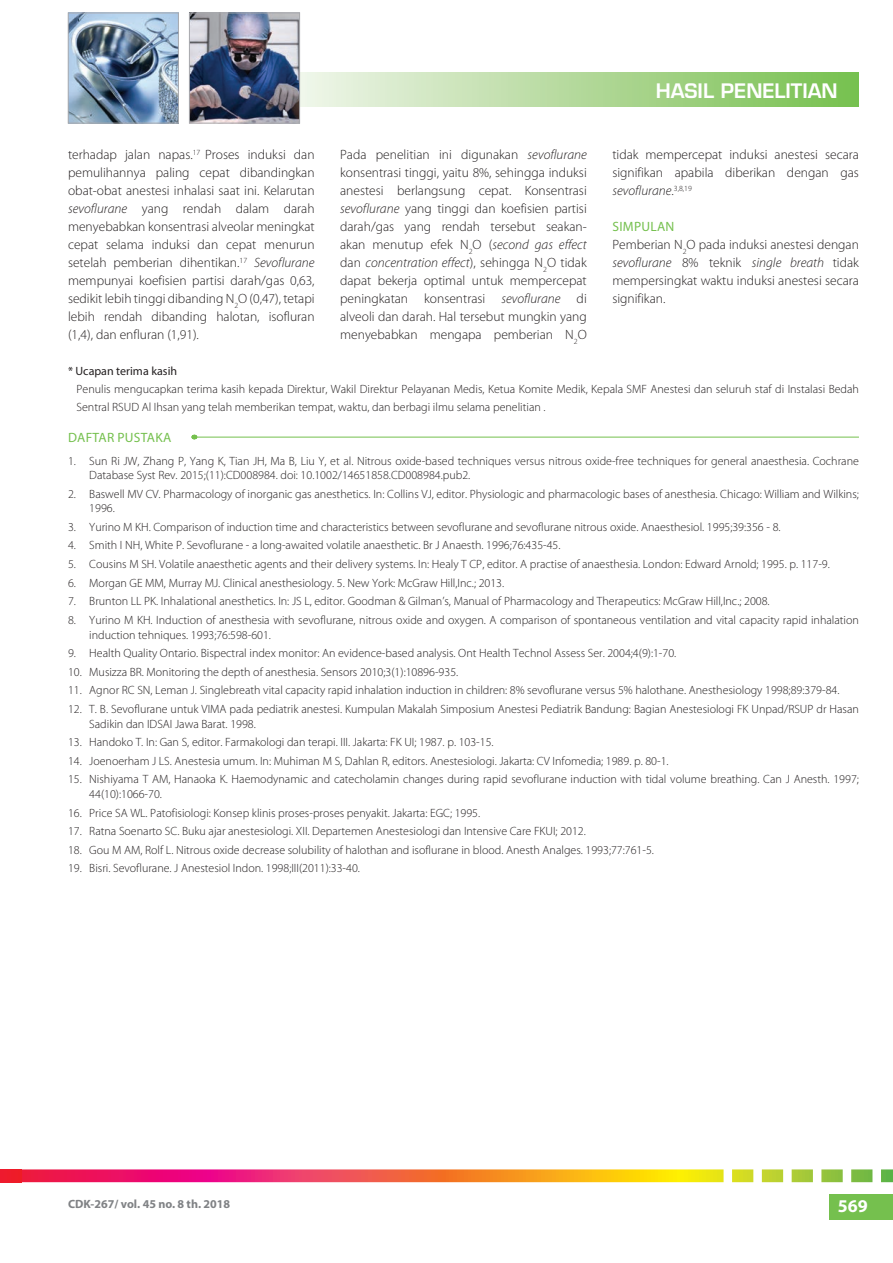
<style>
.page{position:relative;width:893px;height:1263px;background:#fff}
.page>*{position:absolute;margin:0;border:0;box-sizing:border-box;transform-origin:0 0}
.t1{font:600 19.5px "Eurostile LT Std";color:#fff}
.t2{font:700 18px "Myriad Pro";color:#fff}
.t3{font:300 13.5px/18px "Myriad Pro";color:#231f20;text-align:justify}
.t4{font:13.5px "Myriad Pro";letter-spacing:.02em;color:#75c04e}
.t5{font:300 12px/14.4px "Myriad Pro";color:#231f20}
.t6{font:700 12px "Myriad Pro";color:#808285}
.t7{font:12px "Myriad Pro";color:#231f20}
.s1{font-style:italic}
.s2{font-weight:400;color:#75c04e}
</style>
<div class="page">
<div style="left:241px;top:72px;width:618px;height:35px;background:linear-gradient(to right,#fcfaf9,#77bf4e)"></div>
<img style="left:70px;top:15px;width:107px;height:106px">
<div style="left:68px;top:13px;width:111px;height:110px;border:1px solid #a8a9ad"></div>
<img style="left:191px;top:15px;width:107px;height:106px">
<div style="left:189px;top:13px;width:111px;height:110px;border:1px solid #a8a9ad"></div>
<div style="left:829px;top:1194px;width:64px;height:26px;background:#75c04e"></div>
<svg style="left:21px;top:1169px;width:872px;height:13px;background:#e87f51"></svg>
<div style="left:0;top:1169px;width:21px;height:13px;background:#ee1b2b"></div>
<hr style="left:191px;top:437px;width:668px;height:1px;background:#75c04e">
<h1 class="t1" style="left:656px;top:79px;width:184px">HASIL PENELITIAN</h1>
<p class="t3" style="left:68px;top:146px;width:248px">terhadap jalan napas.<sup>17</sup> Proses induksi dan pemulihannya paling cepat dibandingkan obat-obat anestesi inhalasi saat ini. Kelarutan <span class="s1">sevoflurane</span> yang rendah dalam darah menyebabkan konsentrasi alveolar meningkat cepat selama induksi dan cepat menurun setelah pemberian dihentikan.<sup>17</sup> <span class="s1">Sevoflurane </span>mempunyai koefisien partisi darah/gas 0,63, sedikit lebih tinggi dibanding N<sub>2</sub>O (0,47), tetapi lebih rendah dibanding halotan, isofluran (1,4), dan enfluran (1,91).</p>
<p class="t3" style="left:340px;top:146px;width:248px">Pada penelitian ini digunakan <span class="s1">sevoflurane </span>konsentrasi tinggi, yaitu 8%, sehingga induksi anestesi berlangsung cepat. Konsentrasi <span class="s1">sevoflurane</span> yang tinggi dan koefisien partisi darah/gas yang rendah tersebut seakan&shy;akan menutup efek N<sub>2</sub>O (<span class="s1">second gas effect </span>dan <span class="s1">concentration effect</span>), sehingga N<sub>2</sub>O tidak dapat bekerja optimal untuk mempercepat peningkatan konsentrasi <span class="s1">sevoflurane</span> di alveoli dan darah. Hal tersebut mungkin yang menyebabkan mengapa pemberian N<sub>2</sub>O</p>
<p class="t3" style="left:612px;top:146px;width:248px">tidak mempercepat induksi anestesi secara signifikan apabila diberikan dengan gas <span class="s1">sevoflurane</span>.<sup>3,8,19</sup></p>
<p class="t3" style="left:612px;top:218px;width:248px;text-align:left"><span class="s2">SIMPULAN<br></span>Pemberian N<sub>2</sub>O pada induksi anestesi dengan <span class="s1">sevoflurane</span> 8% teknik <span class="s1">single breath</span> tidak mempersingkat waktu induksi anestesi secara signifikan.</p>
<p class="t7" style="left:68px;top:364px;width:111px">* Ucapan terima kasih</p>
<p class="t5" style="left:77px;top:380px;width:784px;line-height:18px">Penulis mengucapkan terima kasih kepada Direktur, Wakil Direktur Pelayanan Medis, Ketua Komite Medik, Kepala SMF Anestesi dan seluruh staf di Instalasi Bedah<br>Sentral RSUD Al Ihsan yang telah memberikan tempat, waktu, dan berbagi ilmu selama penelitian .</p>
<p class="t4" style="left:68px;top:429px;width:105px">DAFTAR PUSTAKA</p>
<p class="t5" style="left:89px;top:454px;width:771px;text-indent:-21px">1. Sun Ri JW, Zhang P, Yang K, Tian JH, Ma B, Liu Y, et al. Nitrous oxide-based techniques versus nitrous oxide-free techniques for general anaesthesia. Cochrane<br>Database Syst Rev. 2015;(11):CD008984. doi: 10.1002/14651858.CD008984.pub2.</p>
<p class="t5" style="left:89px;top:487px;width:771px;text-indent:-21px">2. Baswell MV CV. Pharmacology of inorganic gas anesthetics. In: Collins VJ, editor. Physiologic and pharmacologic bases of anesthesia. Chicago: William and Wilkins;<br>1996.</p>
<p class="t5" style="left:68px;top:520px;width:714px">3. Yurino M KH. Comparison of induction time and characteristics between sevoflurane and sevoflurane nitrous oxide. Anaesthesiol. 1995;39:356 - 8.</p>
<p class="t5" style="left:68px;top:538px;width:494px">4. Smith I NH, White P. Sevoflurane - a long-awaited volatile anaesthetic. Br J Anaesth. 1996;76:435-45.</p>
<p class="t5" style="left:68px;top:557px;width:763px">5. Cousins M SH. Volatile anaesthetic agents and their delivery systems. In: Healy T CP, editor. A practise of anaesthesia. London: Edward Arnold; 1995. p. 117-9.</p>
<p class="t5" style="left:68px;top:576px;width:438px">6. Morgan GE MM, Murray MJ. Clinical anesthesiology. 5. New York: McGraw Hill,Inc.; 2013.</p>
<p class="t5" style="left:68px;top:594px;width:703px">7. Brunton LL PK. Inhalational anesthetics. In: JS L, editor. Goodman &amp; Gilman’s, Manual of Pharmacology and Therapeutics: McGraw Hill,Inc.; 2008.</p>
<p class="t5" style="left:89px;top:613px;width:771px;text-indent:-21px">8. Yurino M KH. Induction of anesthesia with sevoflurane, nitrous oxide and oxygen. A comparison of spontaneous ventilation and vital capacity rapid inhalation induction tehniques. 1993;76:598-601.</p>
<p class="t5" style="left:68px;top:646px;width:610px">9. Health Quality Ontario. Bispectral index monitor: An evidence-based analysis. Ont Health Technol Assess Ser. 2004;4(9):1-70.</p>
<p class="t5" style="left:68px;top:665px;width:392px">10. Musizza BR. Monitoring the depth of anesthesia. Sensors 2010;3(1):10896-935.</p>
<p class="t5" style="left:68px;top:683px;width:773px">11. Agnor RC SN, Leman J. Singlebreath vital capacity rapid inhalation induction in children: 8% sevoflurane versus 5% halothane. Anesthesiology 1998;89:379-84.</p>
<p class="t5" style="left:89px;top:702px;width:771px;text-indent:-21px">12. T. B. Sevoflurane untuk VIMA pada pediatrik anestesi. Kumpulan Makalah Simposium Anestesi Pediatrik Bandung: Bagian Anestesiologi FK Unpad/RSUP dr Hasan<br>Sadikin dan IDSAI Jawa Barat. 1998.</p>
<p class="t5" style="left:68px;top:735px;width:427px">13. Handoko T. In: Gan S, editor. Farmakologi dan terapi. III. Jakarta: FK UI; 1987. p. 103-15.</p>
<p class="t5" style="left:68px;top:754px;width:602px">14. Joenoerham J LS. Anestesia umum. In: Muhiman M S, Dahlan R, editors. Anestesiologi. Jakarta: CV Infomedia; 1989. p. 80-1.</p>
<p class="t5" style="left:89px;top:772px;width:771px;text-indent:-21px">15. Nishiyama T AM, Hanaoka K. Haemodynamic and catecholamin changes during rapid sevoflurane induction with tidal volume breathing. Can J Anesth. 1997;<br>44(10):1066-70.</p>
<p class="t5" style="left:68px;top:805px;width:414px">16. Price SA WL. Patofisiologi: Konsep klinis proses-proses penyakit. Jakarta: EGC; 1995.</p>
<p class="t5" style="left:68px;top:824px;width:519px">17. Ratna Soenarto SC. Buku ajar anestesiologi. XII. Departemen Anestesiologi dan Intensive Care FKUI; 2012.</p>
<p class="t5" style="left:68px;top:843px;width:587px">18. Gou M AM, Rolf L. Nitrous oxide decrease solubility of halothan and isoflurane in blood. Anesth Analges. 1993;77:761-5.</p>
<p class="t5" style="left:68px;top:861px;width:293px">19. Bisri. Sevoflurane. J Anestesiol Indon. 1998;III(2011):33-40.</p>
<p class="t6" style="left:68px;top:1196px;width:164px">CDK-267/ vol. 45 no. 8 th. 2018</p>
<h2 class="t2" style="left:838px;top:1194px;width:31px">569</h2>
</div>
